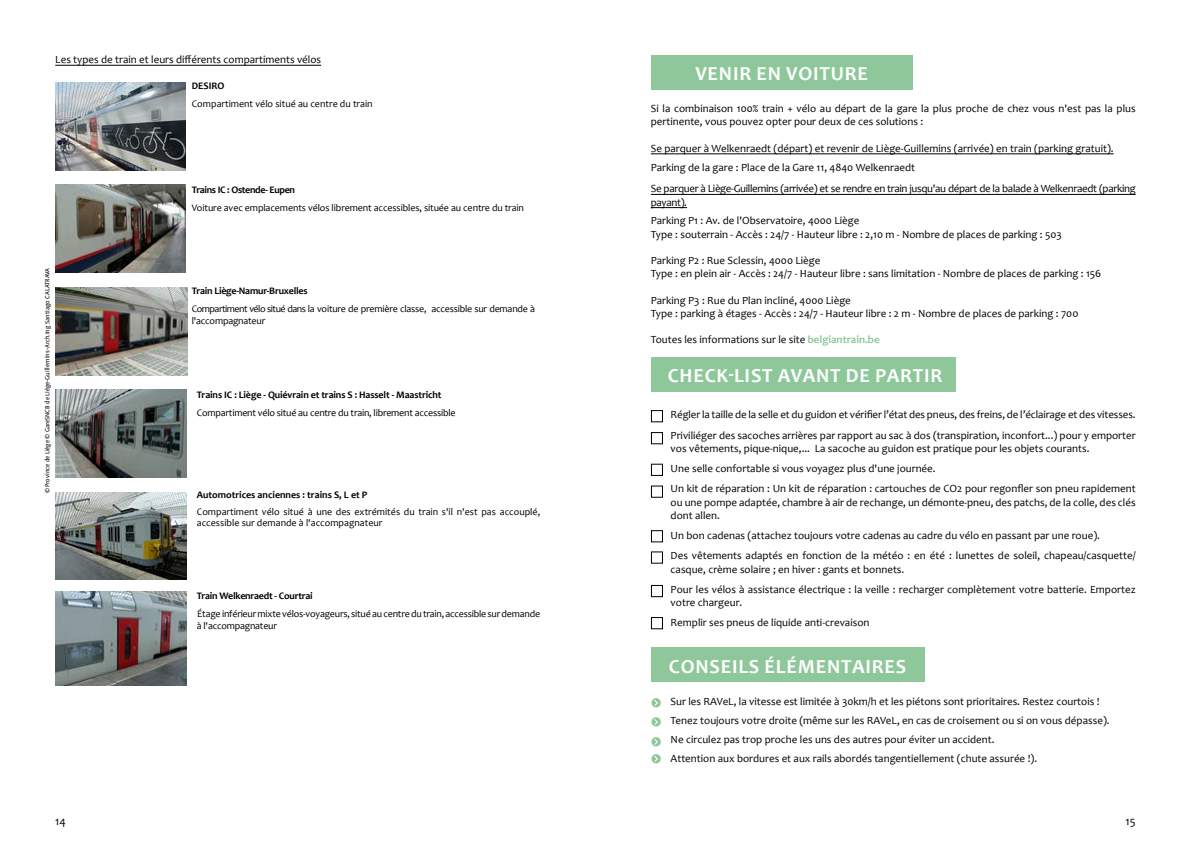
<style>
.page{position:relative;width:1191px;height:842px;background:#fff}
.page>*{position:absolute;margin:0;border:0;box-sizing:border-box;transform-origin:0 0}
.t1{font:700 20px "Candara";letter-spacing:.04em;color:#fff}
.t2{font:12px "Candara";color:#000}
.t3{font:11px/20.3px "Candara";color:#000}
.t4{font:11px/13.2px "Candara";letter-spacing:-.03em;color:#000}
.t5{font:10px/12px "Candara";letter-spacing:-.02em;color:#000}
.t6{font:700 10px "Candara";letter-spacing:-.01em;color:#000}
.t7{font:10px/11px "Candara";color:#000}
.t8{font:700 10px "Candara";letter-spacing:-.03em;color:#000}
.t9{font:7px "Profile Pro";color:#000}
.s1{font-weight:700;color:#8ec89a}
</style>
<div class="page">
<hr style="left:651px;top:153px;width:462px;height:1px;background:#000">
<hr style="left:651px;top:194px;width:484px;height:1px;background:#000">
<hr style="left:651px;top:207px;width:36px;height:1px;background:#000">
<div style="left:651px;top:55px;width:261px;height:34px;background:#8ec89a"></div>
<div style="left:651px;top:358px;width:304px;height:34px;background:#8ec89a"></div>
<div style="left:651px;top:648px;width:273px;height:34px;background:#8ec89a"></div>
<svg style="left:651px;top:698px;width:10px;height:9px"></svg>
<svg style="left:653px;top:699px;width:6px;height:8px"></svg>
<svg style="left:651px;top:717px;width:10px;height:9px"></svg>
<svg style="left:653px;top:718px;width:6px;height:8px"></svg>
<svg style="left:651px;top:737px;width:10px;height:9px"></svg>
<svg style="left:653px;top:738px;width:6px;height:8px"></svg>
<svg style="left:651px;top:754px;width:10px;height:9px"></svg>
<svg style="left:653px;top:755px;width:6px;height:8px"></svg>
<div style="left:651px;top:432px;width:11px;height:12px;border:1px solid #000"></div>
<div style="left:651px;top:410px;width:11px;height:12px;border:1px solid #000"></div>
<div style="left:651px;top:464px;width:11px;height:12px;border:1px solid #000"></div>
<div style="left:651px;top:486px;width:11px;height:11px;border:1px solid #000"></div>
<div style="left:651px;top:530px;width:11px;height:12px;border:1px solid #000"></div>
<div style="left:651px;top:552px;width:11px;height:11px;border:1px solid #000"></div>
<div style="left:651px;top:585px;width:11px;height:12px;border:1px solid #000"></div>
<div style="left:651px;top:617px;width:11px;height:12px;border:1px solid #000"></div>
<img style="left:55px;top:82px;width:131px;height:88px">
<img style="left:55px;top:185px;width:131px;height:88px">
<img style="left:56px;top:492px;width:131px;height:88px">
<img style="left:55px;top:592px;width:131px;height:93px">
<img style="left:55px;top:287px;width:132px;height:88px">
<img style="left:55px;top:390px;width:132px;height:87px">
<hr style="left:55px;top:65px;width:266px;height:1px;background:#000">
<p class="t3" style="left:55px;top:49px;width:267px">Les types de train et leurs différents compartiments vélos</p>
<p class="t6" style="left:192px;top:80px;width:34px">DESIRO</p>
<p class="t7" style="left:192px;top:98px;width:182px">Compartiment vélo situé au centre du train</p>
<p class="t9" style="left:43px;top:493px;width:227px;rotate:-90deg">© Province de Liège © GareSNCB de Liège-Guillemins-Arch.Ing Santiago CALATRAVA</p>
<p class="t8" style="left:192px;top:183px;width:105px">Trains IC : Ostende- Eupen</p>
<p class="t5" style="left:192px;top:201px;width:334px">Voiture avec emplacements vélos librement accessibles, située au centre du train</p>
<p class="t6" style="left:192px;top:284px;width:117px">Train Liège-Namur-Bruxelles</p>
<p class="t5" style="left:192px;top:302px;width:345px">Compartiment vélo situé dans la voiture de première classe, accessible sur demande à l'accompagnateur</p>
<p class="t6" style="left:197px;top:389px;width:246px">Trains IC : Liège - Quiévrain et trains S : Hasselt - Maastricht</p>
<p class="t5" style="left:197px;top:407px;width:260px">Compartiment vélo situé au centre du train, librement accessible</p>
<p class="t6" style="left:197px;top:489px;width:172px">Automotrices anciennes : trains S, L et P</p>
<p class="t7" style="left:197px;top:506px;width:345px">Compartiment vélo situé à une des extrémités du train s'il n'est pas accouplé, accessible sur demande à l'accompagnateur</p>
<p class="t6" style="left:197px;top:589px;width:117px">Train Welkenraedt - Courtrai</p>
<p class="t5" style="left:197px;top:607px;width:345px">Étage inférieur mixte vélos-voyageurs, situé au centre du train, accessible sur demande à l'accompagnateur</p>
<h1 class="t1" style="left:695px;top:60px;width:174px">VENIR EN VOITURE</h1>
<p class="t3" style="left:651px;top:102px;width:486px;line-height:13.2px">Si la combinaison 100% train + vélo au départ de la gare la plus proche de chez vous n'est pas la plus pertinente, vous pouvez opter pour deux de ces solutions :</p>
<p class="t3" style="left:651px;top:139px;width:464px;line-height:18.9px">Se parquer à Welkenraedt (départ) et revenir de Liège-Guillemins (arrivée) en train (parking gratuit).<br>Parking de la gare : Place de la Gare 11, 4840 Welkenraedt</p>
<p class="t4" style="left:651px;top:182px;width:486px">Se parquer à Liège-Guillemins (arrivée) et se rendre en train jusqu'au départ de la balade à Welkenraedt (parking payant).</p>
<p class="t3" style="left:651px;top:214px;width:412px;line-height:13.2px">Parking P1 : Av. de l'Observatoire, 4000 Liège<br>Type : souterrain - Accès : 24/7 - Hauteur libre : 2,10 m - Nombre de places de parking : 503</p>
<p class="t3" style="left:651px;top:254px;width:452px;line-height:13.2px">Parking P2 : Rue Sclessin, 4000 Liège<br>Type : en plein air - Accès : 24/7 - Hauteur libre : sans limitation - Nombre de places de parking : 156</p>
<p class="t3" style="left:651px;top:293px;width:429px;line-height:13.2px">Parking P3 : Rue du Plan incliné, 4000 Liège<br>Type : parking à étages - Accès : 24/7 - Hauteur libre : 2 m - Nombre de places de parking : 700</p>
<p class="t3" style="left:651px;top:329px;width:230px">Toutes les informations sur le site <span class="s1">belgiantrain.be</span></p>
<h1 class="t1" style="left:667px;top:363px;width:276px">CHECK-LIST AVANT DE PARTIR</h1>
<p class="t3" style="left:670px;top:404px;width:466px">Régler la taille de la selle et du guidon et vérifier l’état des pneus, des freins, de l’éclairage et des vitesses.<br>Priviliéger des sacoches arrières par rapport au sac à dos (transpiration, inconfort...) pour y emporter</p>
<p class="t3" style="left:670px;top:438px;width:466px">vos vêtements, pique-nique,... La sacoche au guidon est pratique pour les objets courants.<br>Une selle confortable si vous voyagez plus d'une journée.<br>Un kit de réparation : Un kit de réparation : cartouches de CO2 pour regonfler son pneu rapidement</p>
<p class="t3" style="left:670px;top:495px;width:466px;line-height:13.2px">ou une pompe adaptée, chambre à air de rechange, un démonte-pneu, des patchs, de la colle, des clés dont allen.</p>
<p class="t3" style="left:670px;top:525px;width:466px">Un bon cadenas (attachez toujours votre cadenas au cadre du vélo en passant par une roue).<br>Des vêtements adaptés en fonction de la météo : en été : lunettes de soleil, chapeau/casquette/</p>
<p class="t3" style="left:670px;top:559px;width:466px">casque, crème solaire ; en hiver : gants et bonnets.<br>Pour les vélos à assistance électrique : la veille : recharger complètement votre batterie. Emportez</p>
<p class="t3" style="left:670px;top:592px;width:200px">votre chargeur.<br>Remplir ses pneus de liquide anti-crevaison</p>
<h1 class="t1" style="left:669px;top:654px;width:239px">CONSEILS ÉLÉMENTAIRES</h1>
<p class="t3" style="left:670px;top:692px;width:440px;line-height:18.9px">Sur les RAVeL, la vitesse est limitée à 30km/h et les piétons sont prioritaires. Restez courtois !<br>Tenez toujours votre droite (même sur les RAVeL, en cas de croisement ou si on vous dépasse).<br>Ne circulez pas trop proche les uns des autres pour éviter un accident.<br>Attention aux bordures et aux rails abordés tangentiellement (chute assurée !).</p>
<p class="t2" style="left:55px;top:814px;width:12px">14</p>
<p class="t2" style="left:1125px;top:814px;width:12px">15</p>
</div>
